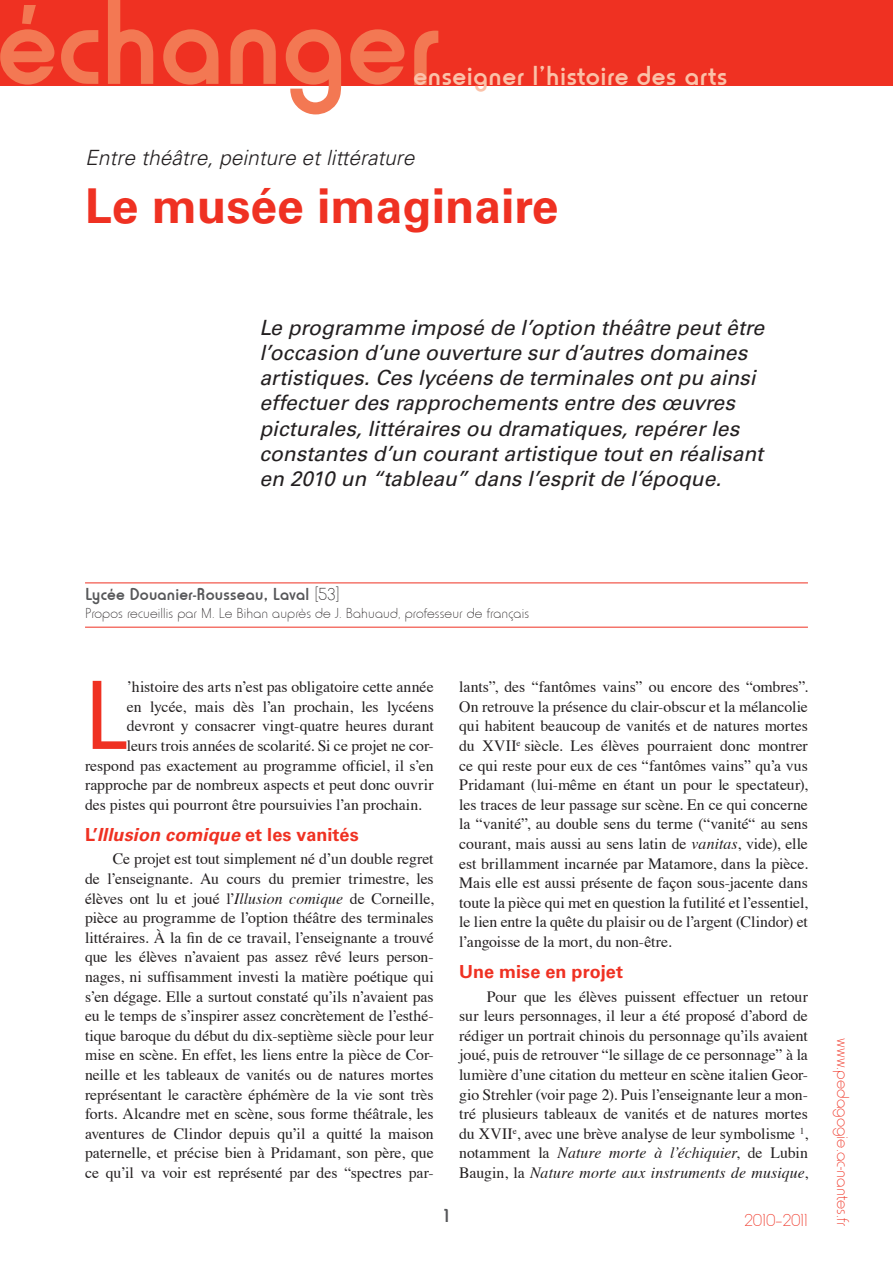
<style>
.page{position:relative;width:893px;height:1263px;background:#fff}
.page>*{position:absolute;margin:0;border:0;box-sizing:border-box;transform-origin:0 0}
.t1{font:500 126px "Horatio D";color:#f37853}
.t2{font:condensed 94.35px "Univers";color:#ef3122}
.t3{font:700 48px "Univers";color:#ef3122}
.t4{font:500 28.5px "Horatio D";letter-spacing:.02em;color:#fbc1a8}
.t5{font:italic 21px/25.2px "Univers";color:#231f20}
.t6{font:italic 300 21px "Univers";color:#231f20}
.t7{font:500 19.5px "Horatio D";color:#57585a}
.t8{font:18px "Horatio D Ligh";color:#ef3122}
.t9{font:500 18px "Horatio D";letter-spacing:.01em;color:#57585a}
.t10{font:italic 700 18px "Univers";letter-spacing:.01em;color:#ef3122}
.t11{font:700 18px "Univers";letter-spacing:.005em;color:#ef3122}
.t12{font:15.75px/19.6px "Times";color:#231f20;text-align:justify}
.t13{font:15px "Horatio D Ligh";letter-spacing:.01em;color:#231f20}
.s1{font-family:"Horatio D Ligh";font-weight:400;color:#231f20}
.s2{font-style:normal}
.s3{font-style:italic}
</style>
<div class="page">
<div style="left:0;top:0;width:893px;height:85px;background:#ef3122"></div>
<hr style="left:85px;top:582px;width:723px;height:1px;background:#ef3122">
<hr style="left:85px;top:627px;width:723px;height:1px;background:#ef3122">
<h1 class="t1" style="left:-3px;top:-29px;width:445px">échanger</h1>
<h3 class="t4" style="left:414px;top:59px;width:315px">enseigner l’histoire des arts</h3>
<h3 class="t6" style="left:85px;top:145px;width:331px">Entre théâtre, peinture et littérature</h3>
<h3 class="t3" style="left:85px;top:178px;width:475px">Le musée imaginaire</h3>
<p class="t5" style="left:259px;top:315px;width:506px">Le programme imposé de l’option théâtre peut être l’occasion d’une ouverture sur d’autres domaines artistiques. Ces lycéens de terminales ont pu ainsi effectuer des rapprochements entre des œuvres picturales, littéraires ou dramatiques, repérer les constantes d’un courant artistique tout en réalisant en 2010 un “tableau” dans l’esprit de l’époque.</p>
<p class="t9" style="left:85px;top:584px;width:257px">Lycée Douanier-Rousseau, Laval <span class="s1">[53]</span></p>
<p class="t13" style="left:85px;top:605px;width:446px">Propos recueillis par M. Le Bihan auprès de J. Bahuaud, professeur de français</p>
<h2 class="t2" style="left:85px;top:656px;width:43px">L</h2>
<p class="t12" style="left:127px;top:676px;width:308px">’histoire des arts n’est pas obligatoire cette année</p>
<p class="t12" style="left:127px;top:695px;width:308px">en lycée, mais dès l’an prochain, les lycéens</p>
<p class="t12" style="left:127px;top:715px;width:308px">devront y consacrer vingt-quatre heures durant</p>
<p class="t12" style="left:127px;top:734px;width:308px">leurs trois années de scolarité. Si ce projet ne cor-</p>
<p class="t12" style="left:85px;top:754px;width:350px">respond pas exactement au programme officiel, il s’en</p>
<p class="t12" style="left:85px;top:774px;width:350px">rapproche par de nombreux aspects et peut donc ouvrir</p>
<p class="t12" style="left:85px;top:793px;width:338px">des pistes qui pourront être poursuivies l’an prochain.</p>
<p class="t10" style="left:85px;top:824px;width:275px"><span class="s2">L’</span>Illusion comique <span class="s2">et les vanités</span></p>
<p class="t12" style="left:85px;top:848px;width:350px;text-indent:28px">Ce projet est tout simplement né d’un double regret de l’enseignante. Au cours du premier trimestre, les élèves ont lu et joué l’<span class="s3">Illusion comique</span> de Corneille, pièce au programme de l’option théâtre des terminales littéraires. À la fin de ce travail, l’enseignante a trouvé que les élèves n’avaient pas assez rêvé leurs person&shy;nages, ni suffisamment investi la matière poétique qui s’en dégage. Elle a surtout constaté qu’ils n’avaient pas eu le temps de s’inspirer assez concrètement de l’esthé&shy;tique baroque du début du dix-septième siècle pour leur mise en scène. En effet, les liens entre la pièce de Cor&shy;neille et les tableaux de vanités ou de natures mortes représentant le caractère éphémère de la vie sont très forts. Alcandre met en scène, sous forme théâtrale, les aventures de Clindor depuis qu’il a quitté la maison paternelle, et précise bien à Pridamant, son père, que ce qu’il va voir est représenté par des “spectres par-</p>
<p class="t12" style="left:459px;top:676px;width:350px">lants”, des “fantômes vains” ou encore des “ombres”.<br>On retrouve la présence du clair-obscur et la mélancolie qui habitent beaucoup de vanités et de natures mortes du XVII<sup>e</sup> siècle. Les élèves pourraient donc montrer ce qui reste pour eux de ces “fantômes vains” qu’a vus Pridamant (lui-même en étant un pour le spectateur), les traces de leur passage sur scène. En ce qui concerne la “vanité”, au double sens du terme (“vanité“ au sens courant, mais aussi au sens latin de <span class="s3">vanitas</span>, vide), elle est brillamment incarnée par Matamore, dans la pièce.<br>Mais elle est aussi présente de façon sous-jacente dans toute la pièce qui met en question la futilité et l’essentiel, le lien entre la quête du plaisir ou de l’argent (Clindor) et l’angoisse de la mort, du non-être.</p>
<p class="t11" style="left:459px;top:961px;width:165px">Une mise en projet</p>
<p class="t12" style="left:459px;top:985px;width:350px;text-indent:28px">Pour que les élèves puissent effectuer un retour sur leurs personnages, il leur a été proposé d’abord de rédiger un portrait chinois du personnage qu’ils avaient joué, puis de retrouver “le sillage de ce personnage” à la lumière d’une citation du metteur en scène italien Geor&shy;gio Strehler (voir page 2). Puis l’enseignante leur a mon&shy;tré plusieurs tableaux de vanités et de natures mortes du XVII<sup>e</sup>, avec une brève analyse de leur symbolisme <sup>1</sup>, notamment la <span class="s3">Nature morte à l’échiquier</span>, de Lubin Baugin, la <span class="s3">Nature morte aux instruments de musique</span>,</p>
<p class="t7" style="left:444px;top:1205px;width:6px">1</p>
<p class="t8" style="left:745px;top:1210px;width:65px">2010–2011</p>
<p class="t8" style="left:853px;top:1038px;width:189px;rotate:90deg">www.pedagogie.ac-nantes.fr</p>
</div>
